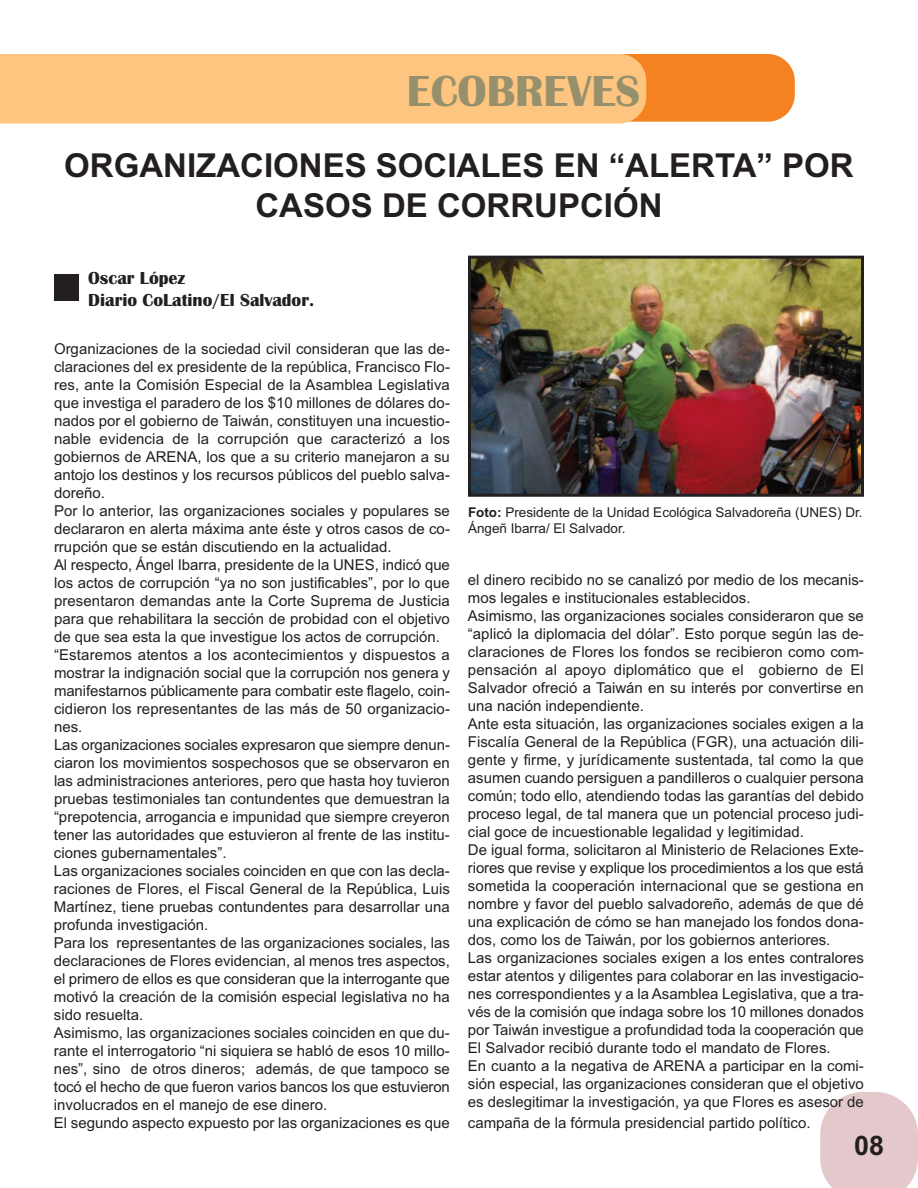
<style>
.page{position:relative;width:918px;height:1188px;background:#fff}
.page>*{position:absolute;margin:0;border:0;box-sizing:border-box;transform-origin:0 0}
.t1{font:700 45px "Britannic";color:#96916c}
.t2{font:700 33px/39.6px "Arial";color:#231f20;text-align:center}
.t3{font:700 27px "Arial";color:#231f20}
.t4{font:700 18px/21.6px "Britannic";color:#231f20}
.t5{font:15px/18px "Arial";color:#231f20}
.t6{font:13.5px/16.2px "Arial";color:#231f20}
.s1{font-weight:700}
</style>
<div class="page">
<svg style="left:820px;top:1092px;width:98px;height:96px;background:#e6ced1"></svg>
<div style="left:646px;top:54px;width:149px;height:68px;background:#f58220"></div>
<div style="left:0;top:54px;width:646px;height:70px;background:#fdc580"></div>
<div style="left:54px;top:274px;width:25px;height:26px;background:#231f20"></div>
<img style="left:472px;top:260px;width:388px;height:233px">
<div style="left:468px;top:256px;width:396px;height:241px;border:3px solid #231f20"></div>
<h1 class="t1" style="left:407px;top:64px;width:235px">ECOBREVES</h1>
<h2 class="t2" style="left:64px;top:146px;width:791px">ORGANIZACIONES SOCIALES EN “ALERTA” POR<br>CASOS DE CORRUPCIÓN</h2>
<p class="t4" style="left:88px;top:267px;width:227px">Oscar López<br>Diario CoLatino/El Salvador.</p>
<p class="t5" style="left:54px;top:340px;width:398px">Organizaciones de la sociedad civil consideran que las de&shy;claraciones del ex presidente de la república, Francisco Flo&shy;res, ante la Comisión Especial de la Asamblea Legislativa que investiga el paradero de los $10 millones de dólares do&shy;nados por el gobierno de Taiwán, constituyen una incuestio&shy;nable evidencia de la corrupción que caracterizó a los gobiernos de ARENA, los que a su criterio manejaron a su antojo los destinos y los recursos públicos del pueblo salva&shy;doreño.<br>Por lo anterior, las organizaciones sociales y populares se declararon en alerta máxima ante éste y otros casos de co&shy;rrupción que se están discutiendo en la actualidad.<br>Al respecto, Ángel Ibarra, presidente de la UNES, indicó que los actos de corrupción “ya no son justificables”, por lo que presentaron demandas ante la Corte Suprema de Justicia para que rehabilitara la sección de probidad con el objetivo de que sea esta la que investigue los actos de corrupción. “Estaremos atentos a los acontecimientos y dispuestos a mostrar la indignación social que la corrupción nos genera y manifestarnos públicamente para combatir este flagelo, coin&shy;cidieron los representantes de las más de 50 organizacio&shy;nes.<br>Las organizaciones sociales expresaron que siempre denun&shy;ciaron los movimientos sospechosos que se observaron en las administraciones anteriores, pero que hasta hoy tuvieron pruebas testimoniales tan contundentes que demuestran la “prepotencia, arrogancia e impunidad que siempre creyeron tener las autoridades que estuvieron al frente de las institu&shy;ciones gubernamentales”.<br>Las organizaciones sociales coinciden en que con las decla&shy;raciones de Flores, el Fiscal General de la República, Luis Martínez, tiene pruebas contundentes para desarrollar una profunda investigación.<br>Para los representantes de las organizaciones sociales, las declaraciones de Flores evidencian, al menos tres aspectos, el primero de ellos es que consideran que la interrogante que motivó la creación de la comisión especial legislativa no ha sido resuelta.<br>Asimismo, las organizaciones sociales coinciden en que du&shy;rante el interrogatorio “ni siquiera se habló de esos 10 millo&shy;nes”, sino de otros dineros; además, de que tampoco se tocó el hecho de que fueron varios bancos los que estuvieron involucrados en el manejo de ese dinero.<br>El segundo aspecto expuesto por las organizaciones es que</p>
<p class="t6" style="left:468px;top:504px;width:396px"><span class="s1">Foto:</span> Presidente de la Unidad Ecológica Salvadoreña (UNES) Dr.<br>Ángeñ Ibarra/ El Salvador.</p>
<p class="t5" style="left:468px;top:571px;width:398px">el dinero recibido no se canalizó por medio de los mecanis&shy;mos legales e institucionales establecidos.<br>Asimismo, las organizaciones sociales consideraron que se “aplicó la diplomacia del dólar”. Esto porque según las de&shy;claraciones de Flores los fondos se recibieron como com&shy;pensación al apoyo diplomático que el gobierno de El Salvador ofreció a Taiwán en su interés por convertirse en una nación independiente.<br>Ante esta situación, las organizaciones sociales exigen a la Fiscalía General de la República (FGR), una actuación dili&shy;gente y firme, y jurídicamente sustentada, tal como la que asumen cuando persiguen a pandilleros o cualquier persona común; todo ello, atendiendo todas las garantías del debido proceso legal, de tal manera que un potencial proceso judi&shy;cial goce de incuestionable legalidad y legitimidad.<br>De igual forma, solicitaron al Ministerio de Relaciones Exte&shy;riores que revise y explique los procedimientos a los que está sometida la cooperación internacional que se gestiona en nombre y favor del pueblo salvadoreño, además de que dé una explicación de cómo se han manejado los fondos dona&shy;dos, como los de Taiwán, por los gobiernos anteriores.<br>Las organizaciones sociales exigen a los entes contralores estar atentos y diligentes para colaborar en las investigacio&shy;nes correspondientes y a la Asamblea Legislativa, que a tra&shy;vés de la comisión que indaga sobre los 10 millones donados por Taiwán investigue a profundidad toda la cooperación que El Salvador recibió durante todo el mandato de Flores.<br>En cuanto a la negativa de ARENA a participar en la comi&shy;sión especial, las organizaciones consideran que el objetivo es deslegitimar la investigación, ya que Flores es asesor de</p>
<p class="t5" style="left:468px;top:1113px;width:344px">campaña de la fórmula presidencial partido político.</p>
<h3 class="t3" style="left:854px;top:1130px;width:32px">08</h3>
</div>
